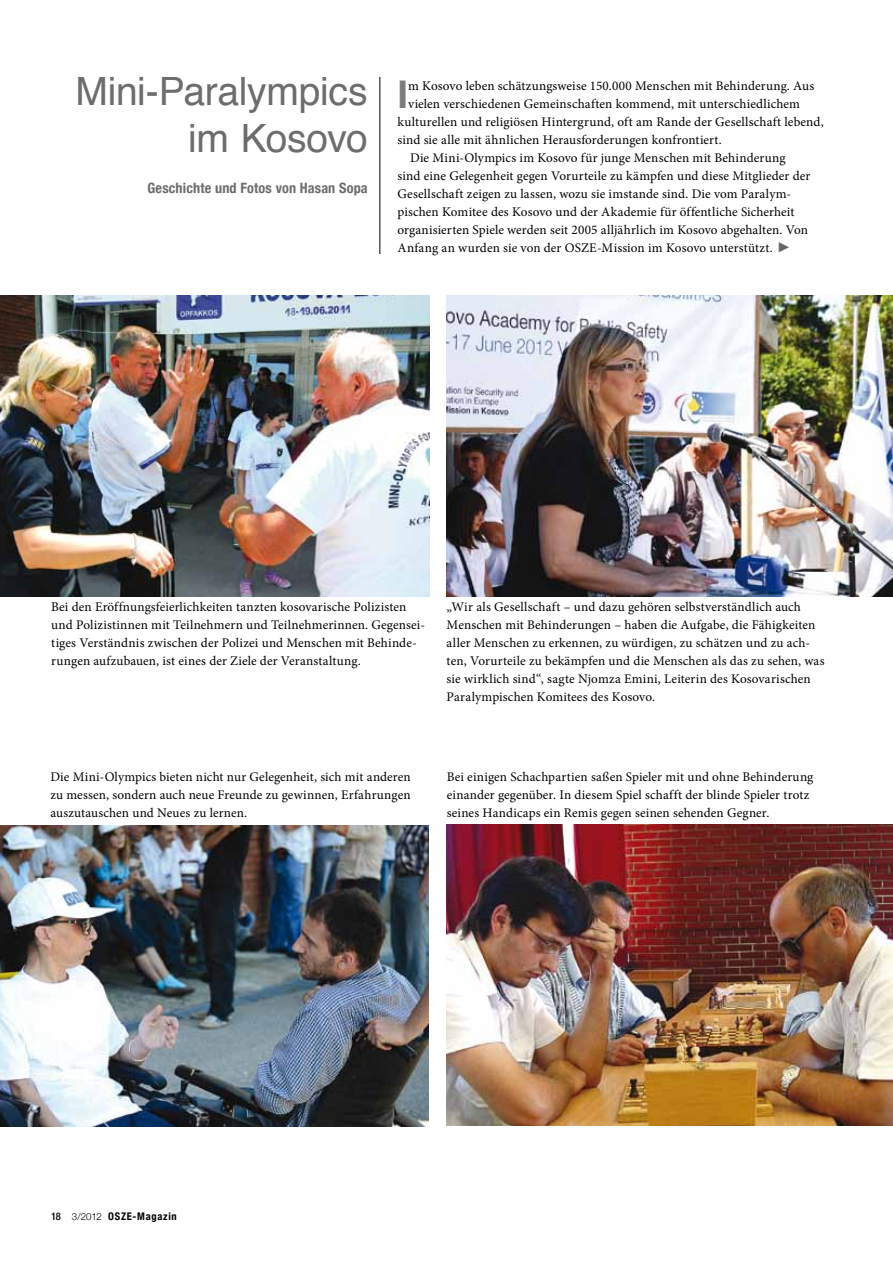
<style>
.page{position:relative;width:893px;height:1263px;background:#fff}
.page>*{position:absolute;margin:0;border:0;box-sizing:border-box;transform-origin:0 0}
.t1{font:39px/46.8px "Helvetica";letter-spacing:-.01em;color:#6f6c70;text-align:right}
.t2{font:700 38.25px "Helvetica Infant";color:#7b7c7e}
.t3{font:700 condensed 14.25px "Helvetica Neue";letter-spacing:.01em;color:#6f6c70}
.t4{font:13.2px/18px "Minion Pro";letter-spacing:.005em;color:#000}
.t5{font:700 condensed 10.5px "Helvetica Neue";letter-spacing:.07em;color:#000}
.s1{font-weight:500}
.s2{font-weight:300;font-stretch:normal;font-size:9.75px}
</style>
<div class="page">
<img style="left:446px;top:296px;width:447px;height:300px">
<img style="left:0;top:826px;width:429px;height:300px">
<img style="left:0;top:296px;width:429px;height:300px">
<hr style="left:379px;top:77px;width:1px;height:177px;background:#000">
<img style="left:447px;top:825px;width:446px;height:300px">
<h1 class="t1" style="left:75px;top:69px;width:294px">Mini-Paralympics im Kosovo</h1>
<p class="t3" style="left:148px;top:179px;width:222px">Geschichte und Fotos von Hasan Sopa</p>
<h2 class="t2" style="left:397px;top:71px;width:7px">I</h2>
<p class="t4" style="left:408px;top:77px;width:408px">m Kosovo leben schätzungsweise 150.000 Menschen mit Behinderung. Aus</p>
<p class="t4" style="left:408px;top:95px;width:393px">vielen verschiedenen Gemeinschaften kommend, mit unterschiedlichem</p>
<p class="t4" style="left:397px;top:113px;width:428px">kulturellen und religiösen Hintergrund, oft am Rande der Gesellschaft lebend,</p>
<p class="t4" style="left:397px;top:131px;width:326px">sind sie alle mit ähnlichen Herausforderungen konfrontiert.</p>
<p class="t4" style="left:410px;top:149px;width:377px">Die Mini-Olympics im Kosovo für junge Menschen mit Behinderung</p>
<p class="t4" style="left:397px;top:167px;width:414px">sind eine Gelegenheit gegen Vorurteile zu kämpfen und diese Mitglieder der</p>
<p class="t4" style="left:397px;top:185px;width:395px">Gesellschaft zeigen zu lassen, wozu sie imstande sind. Die vom Paralym-</p>
<p class="t4" style="left:397px;top:203px;width:398px">pischen Komitee des Kosovo und der Akademie für öffentliche Sicherheit</p>
<p class="t4" style="left:397px;top:221px;width:412px">organisierten Spiele werden seit 2005 alljährlich im Kosovo abgehalten. Von</p>
<p class="t4" style="left:397px;top:239px;width:377px">Anfang an wurden sie von der OSZE-Mission im Kosovo unterstützt.</p>
<p class="t4" style="left:51px;top:598px;width:375px">Bei den Eröffnungsfeierlichkeiten tanzten kosovarische Polizisten und Polizistinnen mit Teilnehmern und Teilnehmerinnen. Gegensei&shy;tiges Verständnis zwischen der Polizei und Menschen mit Behinde&shy;rungen aufzubauen, ist eines der Ziele der Veranstaltung.</p>
<p class="t4" style="left:447px;top:598px;width:379px">„Wir als Gesellschaft – und dazu gehören selbstverständlich auch Menschen mit Behinderungen – haben die Aufgabe, die Fähigkeiten aller Menschen zu erkennen, zu würdigen, zu schätzen und zu ach&shy;ten, Vorurteile zu bekämpfen und die Menschen als das zu sehen, was sie wirklich sind“, sagte Njomza Emini, Leiterin des Kosovarischen Paralympischen Komitees des Kosovo.</p>
<p class="t4" style="left:50px;top:768px;width:362px;text-align:justify">Die Mini-Olympics bieten nicht nur Gelegenheit, sich mit anderen zu messen, sondern auch neue Freunde zu gewinnen, Erfahrungen auszutauschen und Neues zu lernen.</p>
<p class="t4" style="left:447px;top:768px;width:368px">Bei einigen Schachpartien saßen Spieler mit und ohne Behinderung einander gegenüber. In diesem Spiel schafft der blinde Spieler trotz seines Handicaps ein Remis gegen seinen sehenden Gegner.</p>
<p class="t5" style="left:51px;top:1210px;width:127px"><span class="s1">18</span> <span class="s2">3/2012</span> OSZE-Magazin</p>
</div>
